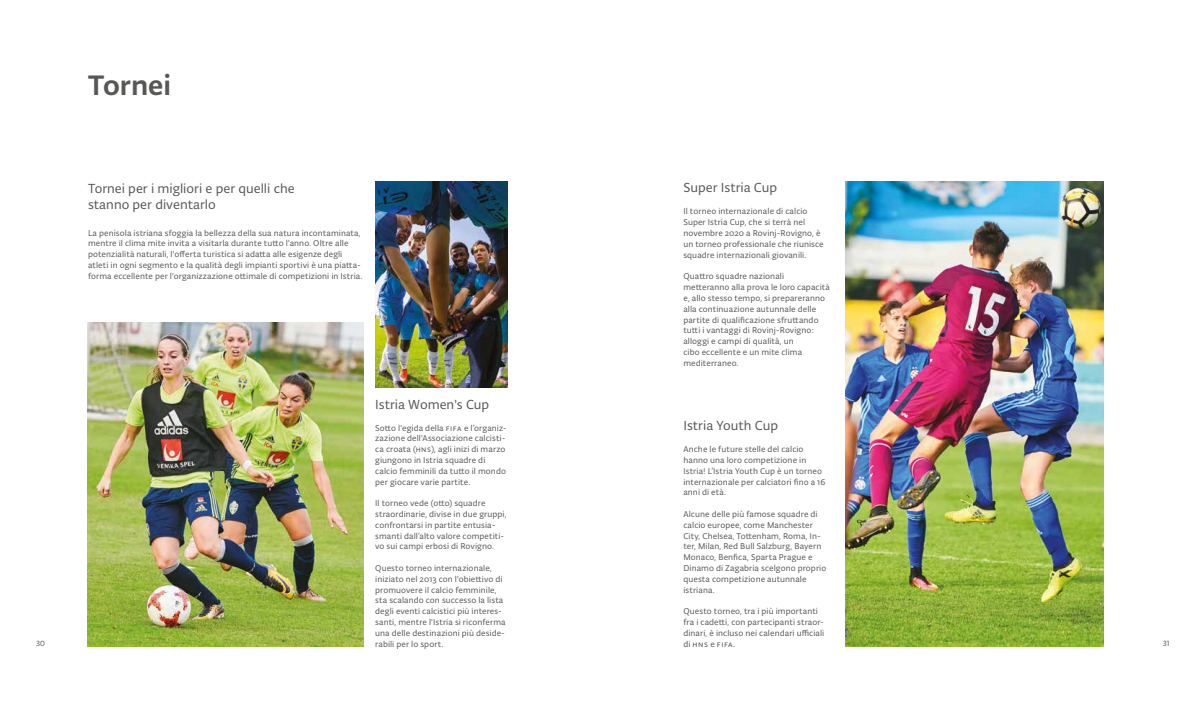
<style>
.page{position:relative;width:1191px;height:709px;background:#fff}
.page>*{position:absolute;margin:0;border:0;box-sizing:border-box;transform-origin:0 0}
.t1{font:500 30px "Typonine Sans Pro";color:#575756}
.t2{font:14px/16px "Typonine Sans Pro";color:#575756}
.t3{font:9px/10.8px "Typonine Sans Pro";letter-spacing:.01em;color:#575756}
.t4{font:8px "Typonine Sans Pro";color:#575756}
</style>
<div class="page">
<img style="left:88px;top:322px;width:276px;height:324px">
<img style="left:375px;top:181px;width:132px;height:206px">
<img style="left:845px;top:181px;width:258px;height:465px">
<h1 class="t1" style="left:88px;top:67px;width:85px">Tornei</h1>
<h2 class="t2" style="left:88px;top:181px;width:208px">Tornei per i migliori e per quelli che stanno per diventarlo</h2>
<p class="t3" style="left:88px;top:227px;width:276px">La penisola istriana sfoggia la bellezza della sua natura incontaminata, mentre il clima mite invita a visitarla durante tutto l'anno. Oltre alle potenzialità naturali, l'offerta turistica si adatta alle esigenze degli atleti in ogni segmento e la qualità degli impianti sportivi è una piatta&shy;forma eccellente per l'organizzazione ottimale di competizioni in Istria.</p>
<h2 class="t2" style="left:375px;top:396px;width:116px">Istria Women's Cup</h2>
<h2 class="t2" style="left:683px;top:180px;width:95px">Super Istria Cup</h2>
<p class="t3" style="left:683px;top:206px;width:142px">Il torneo internazionale di calcio Super Istria Cup, che si terrà nel novembre 2020 a Rovinj-Rovigno, è un torneo professionale che riunisce squadre internazionali giovanili.</p>
<p class="t3" style="left:683px;top:271px;width:148px">Quattro squadre nazionali metteranno alla prova le loro capacità e, allo stesso tempo, si prepareranno alla continuazione autunnale delle partite di qualificazione sfruttando tutti i vantaggi di Rovinj-Rovigno: alloggi e campi di qualità, un<br>cibo eccellente e un mite clima mediterraneo.</p>
<h2 class="t2" style="left:683px;top:417px;width:96px">Istria Youth Cup</h2>
<p class="t3" style="left:375px;top:422px;width:133px">Sotto l'egida della fifa e l’organiz&shy;zazione dell'Associazione calcisti&shy;ca croata (hns), agli inizi di marzo giungono in Istria squadre di calcio femminili da tutto il mondo per giocare varie partite.</p>
<p class="t3" style="left:375px;top:498px;width:133px">Il torneo vede (otto) squadre straordinarie, divise in due gruppi, confrontarsi in partite entusia&shy;smanti dall’alto valore competiti&shy;vo sui campi erbosi di Rovigno.</p>
<p class="t3" style="left:375px;top:562px;width:132px">Questo torneo internazionale, iniziato nel 2013 con l'obiettivo di promuovere il calcio femminile, sta scalando con successo la lista degli eventi calcistici più interes&shy;santi, mentre l'Istria si riconferma una delle destinazioni più deside&shy;rabili per lo sport.</p>
<p class="t3" style="left:683px;top:443px;width:143px">Anche le future stelle del calcio hanno una loro competizione in<br>Istria! L’Istria Youth Cup è un torneo internazionale per calciatori fino a 16 anni di età.</p>
<p class="t3" style="left:683px;top:508px;width:144px">Alcune delle più famose squadre di calcio europee, come Manchester<br>City, Chelsea, Tottenham, Roma, In&shy;ter, Milan, Red Bull Salzburg, Bayern<br>Monaco, Benfica, Sparta Prague e<br>Dinamo di Zagabria scelgono proprio questa competizione autunnale istriana.</p>
<p class="t3" style="left:683px;top:605px;width:142px">Questo torneo, tra i più importanti fra i cadetti, con partecipanti straor&shy;dinari, è incluso nei calendari ufficiali di hns e fifa.</p>
<p class="t4" style="left:36px;top:638px;width:10px">30</p>
<p class="t4" style="left:1163px;top:638px;width:8px">31</p>
</div>
